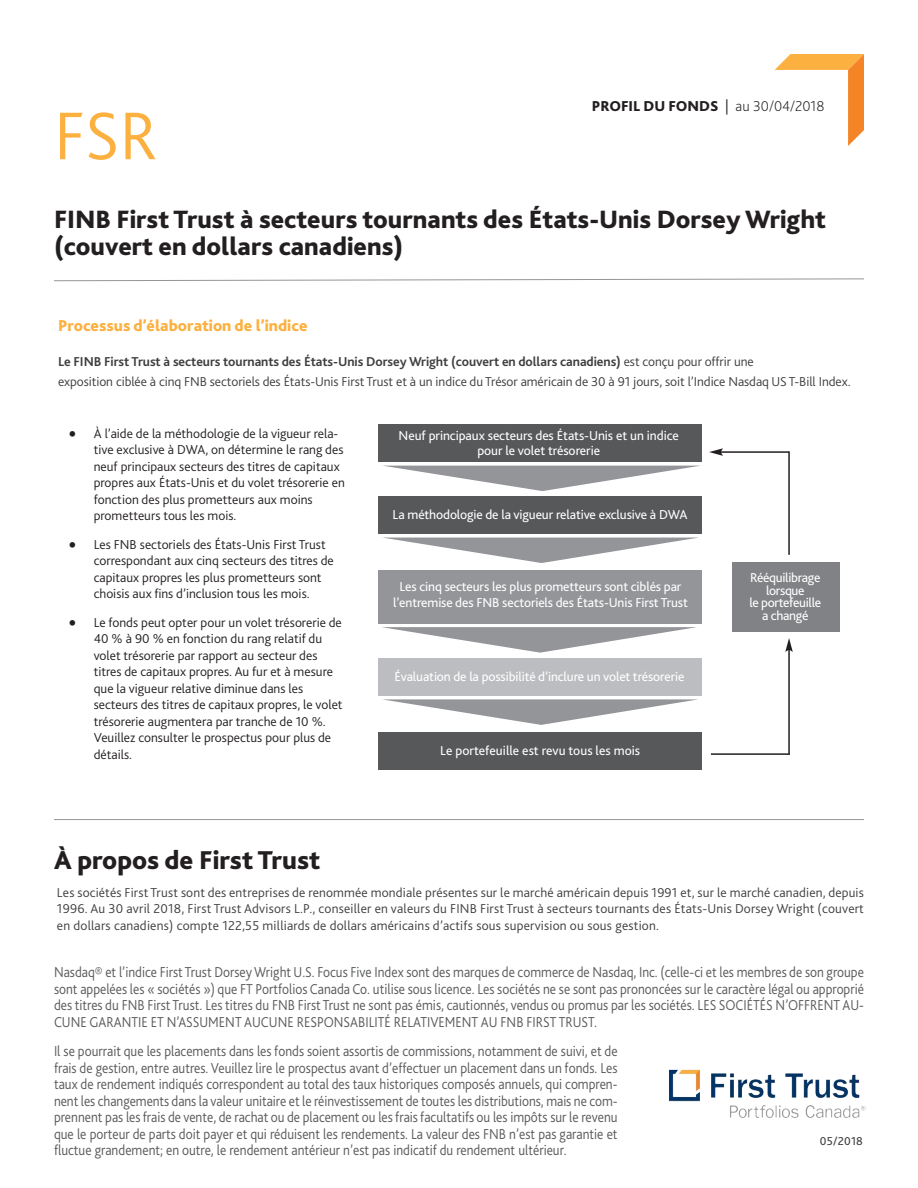
<style>
.page{position:relative;width:918px;height:1188px;background:#fff}
.page>*{position:absolute;margin:0;border:0;box-sizing:border-box;transform-origin:0 0}
.t1{font:300 70.5px "Bliss 2";color:#fbb03f}
.t2{font:800 27px "Bliss 2";color:#231f20}
.t3{font:800 26.25px/27px "Bliss 2";color:#231f20}
.t4{font:700 22.5px "Bliss 2";color:#231f20}
.t5{font:800 16.5px "Bliss 2";color:#fbb03f}
.t6{font:300 15px/16.5px "Bliss 2";color:#57585a;text-align:justify;scale:.9 1}
.t7{font:800 15px "Bliss 2";color:#231f20}
.t8{font:300 13.5px/16.5px "Bliss 2";color:#231f20}
.t9{font:300 13.5px/16.5px "Bliss 2";letter-spacing:-.005em;color:#3e3e3f;text-align:justify}
.t10{font:13.5px/12.8px "Bliss 2";letter-spacing:-.01em;color:#fff;text-align:center}
.t11{font:12px "Bliss 2";letter-spacing:.015em;color:#3e3e3f}
.s1{font-weight:300}
.s2{font-weight:200}
.s3{font-weight:700}
</style>
<div class="page">
<svg style="left:775px;top:54px;width:89px;height:92px"></svg>
<hr style="left:54px;top:819px;width:810px;height:1px;background:#939598">
<img style="left:670px;top:1069px;width:196px;height:49px">
<svg style="left:54px;top:278px;width:810px;height:3px"></svg>
<svg style="left:385px;top:466px;width:313px;height:25px"></svg>
<div style="left:378px;top:424px;width:324px;height:38px;background:#57585a"></div>
<div style="left:378px;top:496px;width:324px;height:38px;background:#57585a"></div>
<div style="left:378px;top:570px;width:324px;height:54px;background:#939598"></div>
<div style="left:378px;top:658px;width:324px;height:38px;background:#bcbdc0"></div>
<div style="left:732px;top:562px;width:108px;height:70px;background:#808285"></div>
<div style="left:378px;top:732px;width:324px;height:38px;background:#57585a"></div>
<hr style="left:711px;top:753px;width:79px;height:2px;background:#231f20">
<hr style="left:788px;top:649px;width:2px;height:106px;background:#231f20">
<svg style="left:785px;top:638px;width:8px;height:14px"></svg>
<hr style="left:788px;top:451px;width:2px;height:104px;background:#231f20">
<hr style="left:720px;top:451px;width:69px;height:2px;background:#231f20">
<svg style="left:709px;top:448px;width:14px;height:8px"></svg>
<svg style="left:386px;top:538px;width:310px;height:25px"></svg>
<svg style="left:382px;top:627px;width:315px;height:26px"></svg>
<svg style="left:383px;top:699px;width:315px;height:26px"></svg>
<h1 class="t1" style="left:54px;top:109px;width:105px">FSR</h1>
<p class="t7" style="left:592px;top:100px;width:234px">PROFIL DU FONDS <span class="s1">|</span> <span class="s2">au 30/04/2018</span></p>
<h3 class="t3" style="left:54px;top:208px;width:774px">FINB First Trust à secteurs tournants des États-Unis Dorsey Wright (couvert en dollars canadiens)</h3>
<p class="t5" style="left:58px;top:319px;width:251px">Processus d’élaboration de l’indice</p>
<p class="t9" style="left:58px;top:353px;width:794px;line-height:19.5px"><span class="s3">Le FINB First Trust à secteurs tournants des États-Unis Dorsey Wright (couvert en dollars canadiens)</span> est conçu pour offrir une<br>exposition ciblée à cinq FNB sectoriels des États-Unis First Trust et à un indice du Trésor américain de 30 à 91 jours, soit l’Indice Nasdaq US T-Bill Index.</p>
<h3 class="t4" style="left:69px;top:425px;width:9px">•</h3>
<h3 class="t4" style="left:69px;top:536px;width:9px">•</h3>
<h3 class="t4" style="left:69px;top:614px;width:9px">•</h3>
<p class="t8" style="left:94px;top:427px;width:253px">À l’aide de la méthodologie de la vigueur rela&shy;tive exclusive à DWA, on détermine le rang des neuf principaux secteurs des titres de capitaux propres aux États-Unis et du volet trésorerie en fonction des plus prometteurs aux moins prometteurs tous les mois.</p>
<p class="t8" style="left:94px;top:538px;width:242px">Les FNB sectoriels des États-Unis First Trust correspondant aux cinq secteurs des titres de capitaux propres les plus prometteurs sont choisis aux fins d’inclusion tous les mois.</p>
<p class="t8" style="left:94px;top:616px;width:250px">Le fonds peut opter pour un volet trésorerie de 40 % à 90 % en fonction du rang relatif du volet trésorerie par rapport au secteur des titres de capitaux propres. Au fur et à mesure que la vigueur relative diminue dans les secteurs des titres de capitaux propres, le volet trésorerie augmentera par tranche de 10 %.<br>Veuillez consulter le prospectus pour plus de détails.</p>
<p class="t10" style="left:399px;top:430px;width:282px;line-height:15px">Neuf principaux secteurs des États-Unis et un indice pour le volet trésorerie</p>
<p class="t10" style="left:393px;top:509px;width:296px">La méthodologie de la vigueur relative exclusive à DWA</p>
<p class="t10" style="left:393px;top:579px;width:296px;line-height:16.5px">Les cinq secteurs les plus prometteurs sont ciblés par l’entremise des FNB sectoriels des États-Unis First Trust</p>
<p class="t10" style="left:394px;top:671px;width:292px">Évaluation de la possibilité d’inclure un volet trésorerie</p>
<p class="t10" style="left:440px;top:746px;width:201px">Le portefeuille est revu tous les mois</p>
<p class="t10" style="left:749px;top:572px;width:73px">Rééquilibrage lorsque<br>le portefeuille a changé</p>
<h2 class="t2" style="left:54px;top:850px;width:268px">À propos de First Trust</h2>
<p class="t9" style="left:57px;top:885px;width:809px">Les sociétés First Trust sont des entreprises de renommée mondiale présentes sur le marché américain depuis 1991 et, sur le marché canadien, depuis 1996. Au 30 avril 2018, First Trust Advisors L.P., conseiller en valeurs du FINB First Trust à secteurs tournants des États-Unis Dorsey Wright (couvert en dollars canadiens) compte 122,55 milliards de dollars américains d’actifs sous supervision ou sous gestion.</p>
<p class="t6" style="left:54px;top:966px;width:902px">Nasdaq® et l’indice First Trust Dorsey Wright U.S. Focus Five Index sont des marques de commerce de Nasdaq, Inc. (celle-ci et les membres de son groupe sont appelées les « sociétés ») que FT Portfolios Canada Co. utilise sous licence. Les sociétés ne se sont pas prononcées sur le caractère légal ou approprié des titres du FNB First Trust. Les titres du FNB First Trust ne sont pas émis, cautionnés, vendus ou promus par les sociétés. LES SOCIÉTÉS N’OFFRENT AU-CUNE GARANTIE ET N’ASSUMENT AUCUNE RESPONSABILITÉ RELATIVEMENT AU FNB FIRST TRUST.</p>
<p class="t6" style="left:54px;top:1044px;width:628px">Il se pourrait que les placements dans les fonds soient assortis de commissions, notamment de suivi, et de frais de gestion, entre autres. Veuillez lire le prospectus avant d’effectuer un placement dans un fonds. Les taux de rendement indiqués correspondent au total des taux historiques composés annuels, qui compren&shy;nent les changements dans la valeur unitaire et le réinvestissement de toutes les distributions, mais ne com&shy;prennent pas les frais de vente, de rachat ou de placement ou les frais facultatifs ou les impôts sur le revenu que le porteur de parts doit payer et qui réduisent les rendements. La valeur des FNB n’est pas garantie et fluctue grandement; en outre, le rendement antérieur n’est pas indicatif du rendement ultérieur.</p>
<p class="t11" style="left:820px;top:1136px;width:44px">05/2018</p>
</div>
